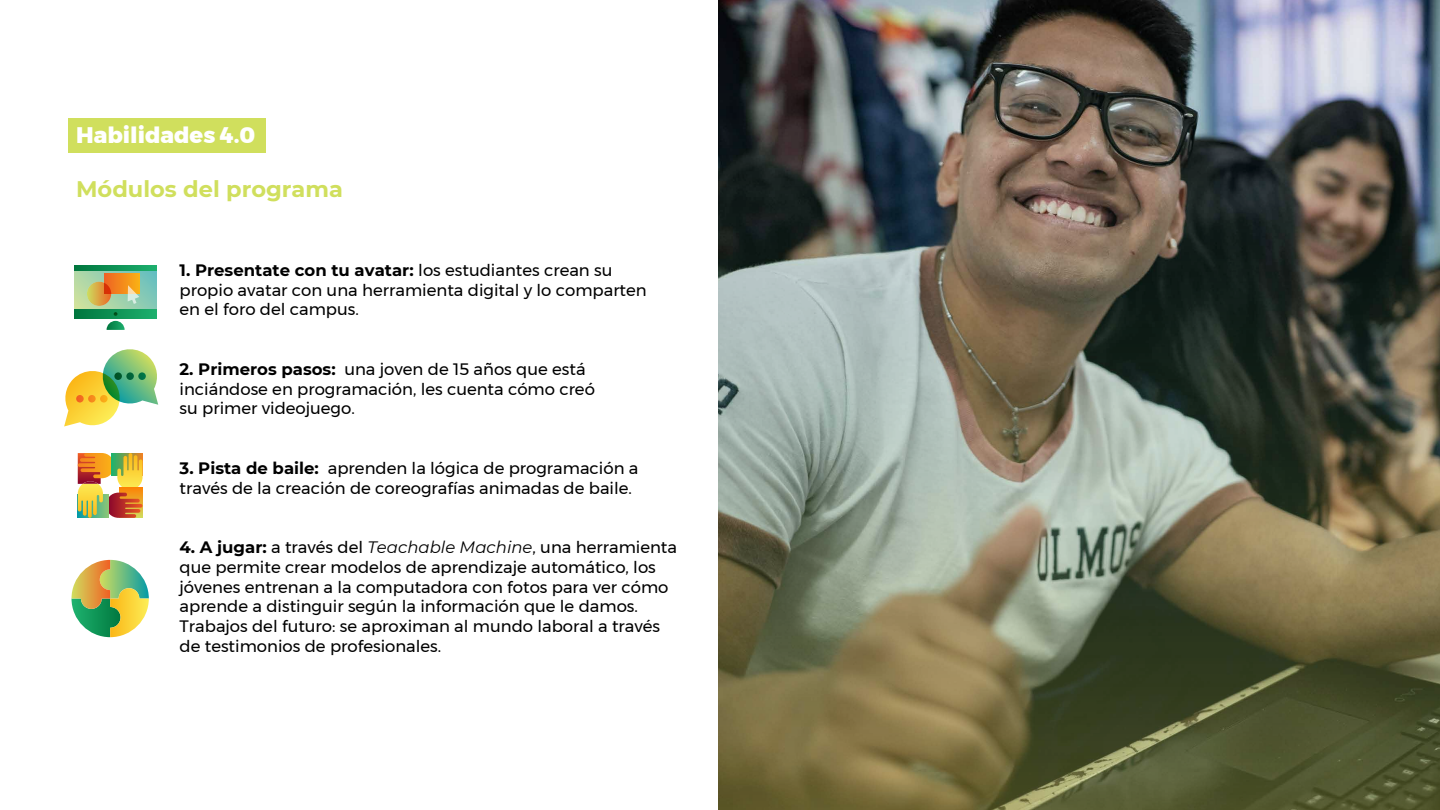
<style>
.page{position:relative;width:1440px;height:810px;background:#fff}
.page>*{position:absolute;margin:0;border:0;box-sizing:border-box;transform-origin:0 0}
.t1{font:700 22.5px "Montserrat";color:#d0df5d}
.t2{font:800 22.5px "Montserrat";color:#fff}
.t3{font:16.5px/19.8px "Montserrat";color:#000}
.s1{font-weight:700}
.s2{font-style:italic}
</style>
<div class="page">
<img style="left:719px;top:0;width:721px;height:810px">
<div style="left:69px;top:118px;width:197px;height:35px;background:#d0df5d"></div>
<svg style="left:71px;top:560px;width:78px;height:77px"></svg>
<svg style="left:75px;top:270px;width:81px;height:39px;background:#99cca5"></svg>
<svg style="left:75px;top:266px;width:81px;height:4px"></svg>
<svg style="left:75px;top:309px;width:81px;height:10px"></svg>
<svg style="left:107px;top:312px;width:18px;height:18px"></svg>
<div style="left:87px;top:282px;width:24px;height:24px;background:linear-gradient(to right,#cddd60,#eb6d27);border-radius:50%"></div>
<svg style="left:104px;top:274px;width:35px;height:20px"></svg>
<svg style="left:128px;top:285px;width:11px;height:19px"></svg>
<svg style="left:64px;top:349px;width:94px;height:77px"></svg>
<svg style="left:78px;top:453px;width:65px;height:65px;background:#cd9e49"></svg>
<h1 class="t2" style="left:76px;top:117px;width:181px">Habilidades 4.0</h1>
<h1 class="t1" style="left:76px;top:173px;width:268px">Módulos del programa</h1>
<p class="t3" style="left:180px;top:260px;width:469px"><span class="s1">1. Presentate con tu avatar:</span> los estudiantes crean su propio avatar con una herramienta digital y lo comparten en el foro del campus.</p>
<p class="t3" style="left:180px;top:359px;width:417px"><span class="s1">2. Primeros pasos:</span> una joven de 15 años que está inciándose en programación, les cuenta cómo creó su primer videojuego.</p>
<p class="t3" style="left:180px;top:458px;width:460px"><span class="s1">3. Pista de baile:</span> aprenden la lógica de programación a través de la creación de coreografías animadas de baile.</p>
<p class="t3" style="left:180px;top:537px;width:499px"><span class="s1">4. A jugar:</span> a través del <span class="s2">Teachable Machine</span>, una herramienta que permite crear modelos de aprendizaje automático, los jóvenes entrenan a la computadora con fotos para ver cómo aprende a distinguir según la información que le damos.<br>Trabajos del futuro: se aproximan al mundo laboral a través de testimonios de profesionales.</p>
</div>
